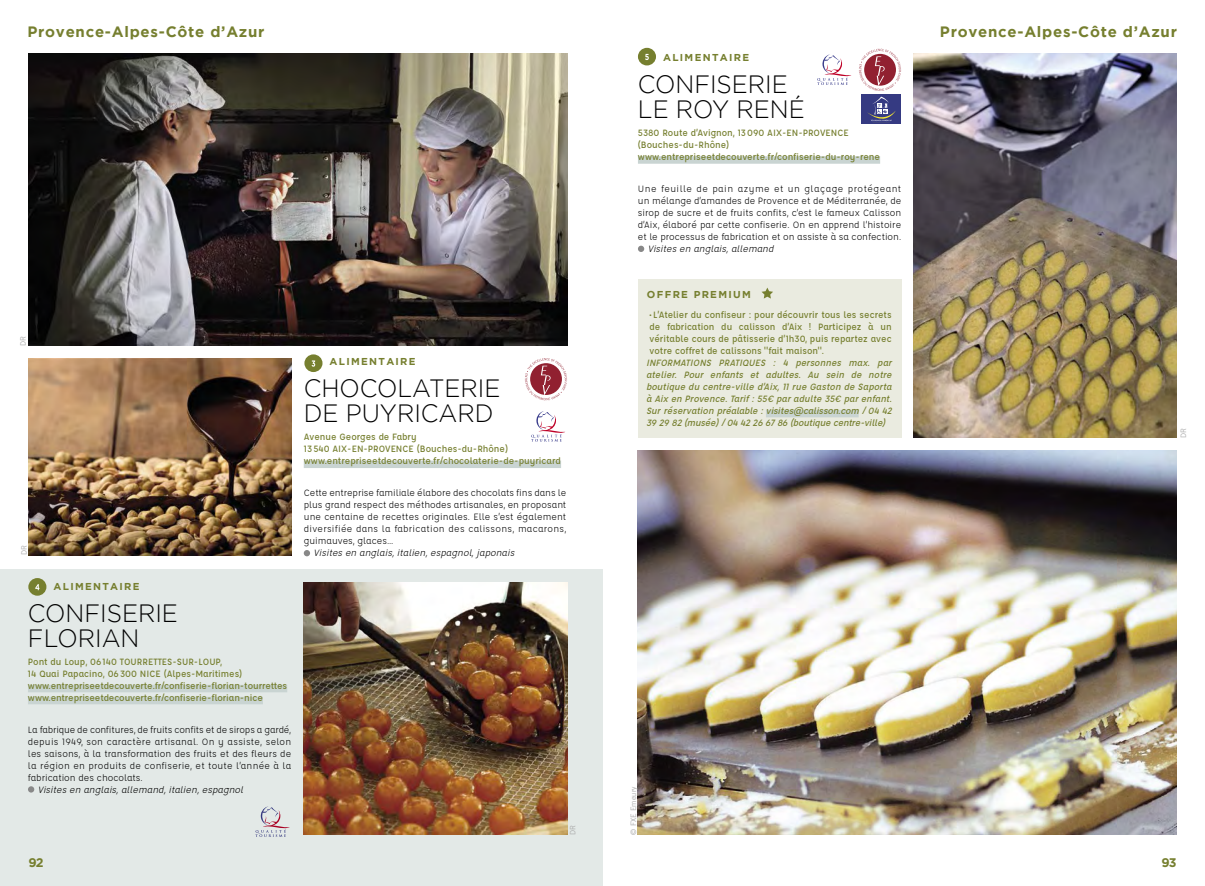
<style>
.page{position:relative;width:1205px;height:886px;background:#fff}
.page>*{position:absolute;margin:0;border:0;box-sizing:border-box;transform-origin:0 0}
.t1{font:300 25px/25px "Gotham";color:#000;scale:.96 1}
.t2{font:700 15px "Gotham";letter-spacing:.05em;color:#767f2f}
.t3{font:700 12.5px "Gotham HTF";color:#767f2f}
.t4{font:10px/12px "Affogato";color:#000;text-align:justify}
.t5{font:500 10px/12px "Affogato";color:#767f2f}
.t6{font:italic 500 10px/12px "Affogato";color:#767f2f;text-align:justify}
.t7{font:italic 10px "Affogato";color:#000}
.t8{font:700 10px "Gotham";letter-spacing:.13em;color:#767f2f}
.t9{font:7.5px "Trade Gothic";color:#aaa}
</style>
<div class="page">
<div style="left:0;top:570px;width:602px;height:316px;background:#e3e9e7"></div>
<div style="left:638px;top:156px;width:242px;height:8px;background:#c9d4d2"></div>
<svg style="left:638px;top:246px;width:6px;height:6px"></svg>
<img style="left:28px;top:53px;width:539px;height:292px">
<img style="left:28px;top:358px;width:264px;height:197px">
<img style="left:304px;top:582px;width:263px;height:252px">
<div style="left:28px;top:685px;width:259px;height:7px;background:#c9d4d2"></div>
<div style="left:28px;top:697px;width:235px;height:7px;background:#c9d4d2"></div>
<svg style="left:28px;top:786px;width:6px;height:6px"></svg>
<svg style="left:255px;top:806px;width:34px;height:31px"></svg>
<div style="left:304px;top:460px;width:257px;height:8px;background:#c9d4d2"></div>
<svg style="left:304px;top:550px;width:6px;height:6px"></svg>
<svg style="left:525px;top:358px;width:42px;height:42px"></svg>
<svg style="left:859px;top:49px;width:42px;height:42px"></svg>
<svg style="left:531px;top:411px;width:34px;height:31px"></svg>
<img style="left:638px;top:450px;width:538px;height:384px">
<img style="left:913px;top:53px;width:263px;height:385px">
<div style="left:861px;top:95px;width:40px;height:29px;background:#353a82"></div>
<svg style="left:867px;top:97px;width:28px;height:26px"></svg>
<svg style="left:817px;top:54px;width:34px;height:31px"></svg>
<div style="left:638px;top:279px;width:263px;height:158px;background:#eaebe0"></div>
<div style="left:766px;top:410px;width:92px;height:7px;background:#c9d4d2"></div>
<svg style="left:761px;top:288px;width:12px;height:11px"></svg>
<div style="left:304px;top:354px;width:18px;height:18px;background:#767f2f;border-radius:50%"></div>
<svg style="left:312px;top:360px;width:3px;height:7px"></svg>
<div style="left:28px;top:578px;width:18px;height:18px;background:#767f2f;border-radius:50%"></div>
<svg style="left:35px;top:584px;width:4px;height:6px"></svg>
<div style="left:638px;top:48px;width:18px;height:17px;background:#767f2f;border-radius:50%"></div>
<svg style="left:645px;top:54px;width:4px;height:6px"></svg>
<h2 class="t2" style="left:27px;top:23px;width:239px">Provence-Alpes-Côte d’Azur</h2>
<h2 class="t2" style="left:940px;top:23px;width:239px">Provence-Alpes-Côte d’Azur</h2>
<p class="t8" style="left:663px;top:52px;width:88px">ALIMENTAIRE</p>
<h1 class="t1" style="left:638px;top:71px;width:175px">CONFISERIE<br>LE ROY RENÉ</h1>
<p class="t5" style="left:638px;top:127px;width:244px">5380 Route d’Avignon, 13090 AIX-EN-PROVENCE (Bouches-du-Rhône) www.entrepriseetdecouverte.fr/confiserie-du-roy-rene</p>
<p class="t4" style="left:638px;top:183px;width:265px">Une feuille de pain azyme et un glaçage protégeant un mélange d’amandes de Provence et de Méditerranée, de sirop de sucre et de fruits confits, c’est le fameux Calisson d’Aix, élaboré par cette confiserie. On en apprend l’histoire et le processus de fabrication et on assiste à sa confection.</p>
<p class="t7" style="left:648px;top:242px;width:130px">Visitesen anglais,allemand</p>
<p class="t9" style="left:19px;top:345px;width:12px;rotate:-90deg">DR</p>
<p class="t9" style="left:20px;top:555px;width:12px;rotate:-90deg">DR</p>
<p class="t8" style="left:54px;top:580px;width:88px">ALIMENTAIRE</p>
<h1 class="t1" style="left:28px;top:600px;width:158px">CONFISERIE<br>FLORIAN</h1>
<p class="t5" style="left:28px;top:655px;width:261px">Pont du Loup, 06140 TOURRETTES-SUR-LOUP,<br>14 Quai Papacino, 06300 NICE (Alpes-Maritimes) www.entrepriseetdecouverte.fr/confiserie-florian-tourrettes www.entrepriseetdecouverte.fr/confiserie-florian-nice</p>
<p class="t4" style="left:28px;top:723px;width:265px">La fabrique de confitures, de fruits confits et de sirops a gardé, depuis 1949, son caractère artisanal. On y assiste, selon les saisons, à la transformation des fruits et des fleurs de la région en produits de confiserie, et toute l’année à la fabrication des chocolats.</p>
<p class="t7" style="left:38px;top:783px;width:209px">Visitesen anglais,allemand,italien,espagnol</p>
<p class="t3" style="left:28px;top:855px;width:17px">92</p>
<p class="t8" style="left:330px;top:356px;width:88px">ALIMENTAIRE</p>
<h1 class="t1" style="left:304px;top:376px;width:206px">CHOCOLATERIE<br>DE PUYRICARD</h1>
<p class="t5" style="left:304px;top:431px;width:259px">Avenue Georges de Fabry<br>13540 AIX-EN-PROVENCE (Bouches-du-Rhône) www.entrepriseetdecouverte.fr/chocolaterie-de-puyricard</p>
<p class="t4" style="left:304px;top:487px;width:264px">Cette entreprise familiale élabore des chocolats fins dans le plus grand respect des méthodes artisanales, en proposant une centaine de recettes originales. Elle s’est également diversifiée dans la fabrication des calissons, macarons, guimauves, glaces…</p>
<p class="t7" style="left:314px;top:547px;width:205px">Visitesen anglais,italien,espagnol,japonais</p>
<p class="t9" style="left:568px;top:834px;width:12px;rotate:-90deg">DR</p>
<p class="t8" style="left:647px;top:289px;width:105px">OFFRE PREMIUM</p>
<p class="t5" style="left:649px;top:308px;width:244px;text-align:justify">• L’Atelier du confiseur : pour découvrir tous les secrets de fabrication du calisson d’Aix ! Participez à un véritable cours de pâtisserie d’1h30, puis repartez avec votre coffret de calissons "fait maison".</p>
<p class="t6" style="left:646px;top:356px;width:250px">INFORMATIONS PRATIQUES : 4 personnes max. par atelier. Pour enfants et adultes. Au sein de notre boutique du centre-ville d’Aix,11rue Gaston de Saporta à Aix en Provence.Tarif:55€ paradulte 35€ parenfant.<br>Sur réservation préalable :visites@calisson.com /0442<br>392982(musée) /0442266786(boutique centre-ville)</p>
<p class="t9" style="left:629px;top:834px;width:50px;rotate:-90deg">© FXE Emeury</p>
<p class="t9" style="left:1179px;top:438px;width:12px;rotate:-90deg">DR</p>
<p class="t3" style="left:1161px;top:855px;width:17px">93</p>
</div>
